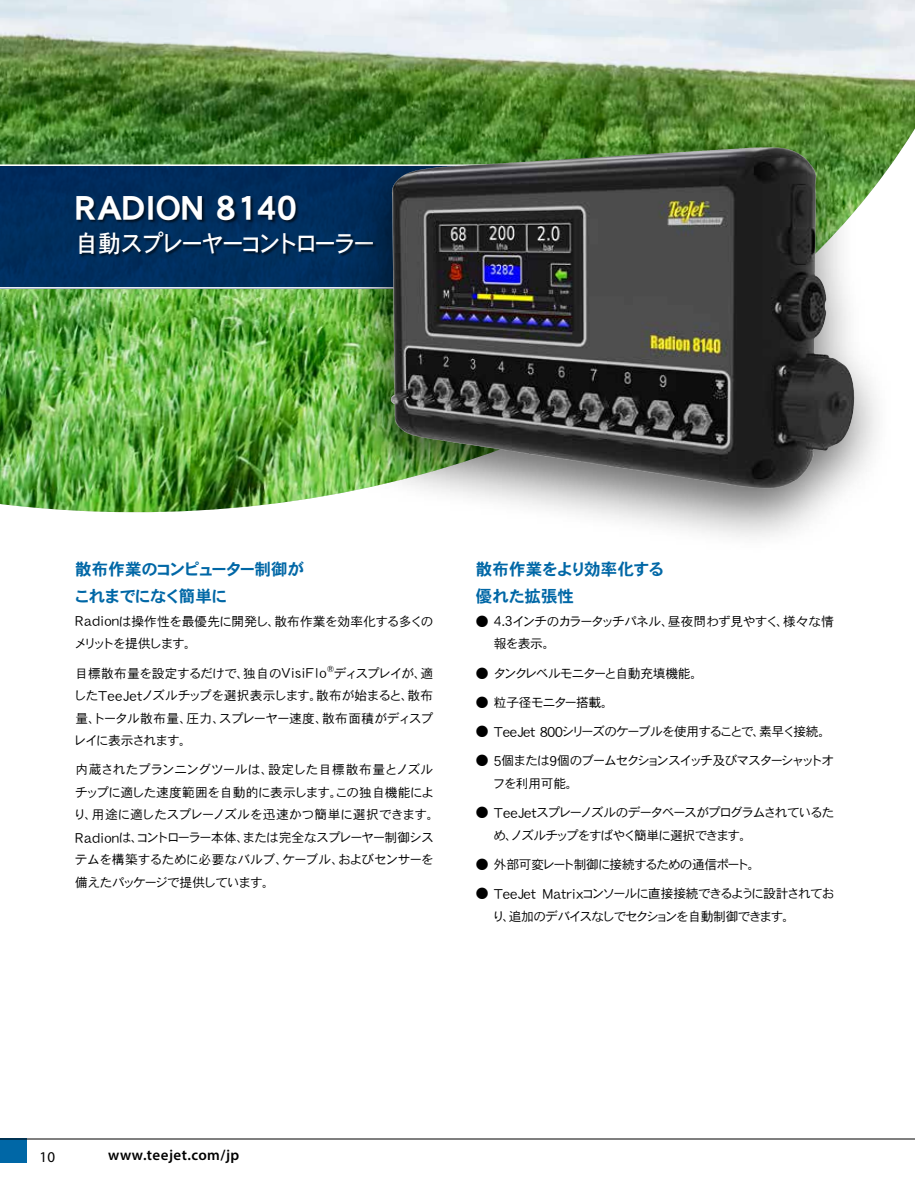
<style>
.page{position:relative;width:915px;height:1191px;background:#fff}
.page>*{position:absolute;margin:0;border:0;box-sizing:border-box;transform-origin:0 0}
.t1{font:36px "DFHS Gothic Std W9";color:#fff}
.t2{font:24px "DFHS Gothic Std W5";letter-spacing:-.135em;color:#fff;scale:.95 1}
.t3{font:16.5px/26.7px "DFHS Gothic Std W7";letter-spacing:-.085em;color:#0067a6}
.t4{font:16.5px/26.7px "DFHS Gothic Std W7";letter-spacing:-.005em;color:#0067a6}
.t5{font:600 15px "Myriad Pro";letter-spacing:.03em;color:#000}
.t6{font:15px "Myriad Pro";color:#000}
.t7{font:12.75px/22.5px "DFHS Gothic Std W3";letter-spacing:-.045em;color:#000}
.t8{font:12.75px/22.5px "DFHS Gothic Std W3";letter-spacing:-.07em;color:#000;text-align:justify}
.t9{font:12.75px/22.5px "DFHS Gothic Std W3";letter-spacing:-.11em;color:#000}
.t10{font:12.75px/22.5px "DFHS Gothic Std W3";letter-spacing:-.095em;color:#000}
.t11{font:12.75px/22.5px "DFHS Gothic Std W3";letter-spacing:-.04em;color:#000}
.t12{font:12.75px/22.5px "DFHS Gothic Std W3";letter-spacing:-.09em;color:#000}
.t13{font:12.75px/22.5px "DFHS Gothic Std W3";letter-spacing:-.05em;color:#000}
.s1{font-size:15.3px}
</style>
<div class="page">
<img style="left:0;top:0;width:914px;height:513px">
<svg style="left:0;top:164px;width:342px;height:125px;background:#0a3663"></svg>
<div style="left:77px;top:196px;width:300px;height:62px;background:#000;opacity:.6"></div>
<div style="left:342px;top:122px;width:550px;height:430px;background:#000;opacity:.6"></div>
<img style="left:396px;top:147px;width:372px;height:35px">
<div style="left:0;top:1139px;width:27px;height:24px;background:#0067a6"></div>
<hr style="left:0;top:1138px;width:914px;height:1px;background:#000">
<h1 class="t1" style="left:75px;top:187px;width:223px">RADION 8140</h1>
<h2 class="t2" style="left:75px;top:230px;width:317px">自動スプレーヤーコントローラー</h2>
<p class="t3" style="left:74px;top:556px;width:232px">散布作業のコンピューター制御がこれまでになく簡単に</p>
<p class="t11" style="left:74px;top:610px;width:360px"><span class="s1">Radion</span>は操作性を最優先に開発し、散布作業を効率化する多くのメリットを提供します。</p>
<p class="t8" style="left:74px;top:661px;width:361px">目標散布量を設定するだけで、独自の<span class="s1">VisiFlo</span><sup>®</sup>ディスプレイが、適した<span class="s1">TeeJet</span>ノズルチップを選択表示します。散布が始まると、散布量、トータル散布量、圧力、スプレーヤー速度、散布面積がディスプレイに表示されます。</p>
<p class="t7" style="left:74px;top:758px;width:367px">内蔵されたプランニングツールは、設定した目標散布量とノズルチップに適した速度範囲を自動的に表示します。この独自機能により、用途に適したスプレーノズルを迅速かつ簡単に選択できます。<span class="s1">Radion</span>は、コントローラー本体、または完全なスプレーヤー制御システムを構築するために必要なバルブ、ケーブル、およびセンサーを備えたパッケージで提供しています。</p>
<p class="t4" style="left:475px;top:556px;width:190px">散布作業をより効率化する優れた拡張性</p>
<p class="t13" style="left:493px;top:610px;width:341px;text-indent:-18px">● <span class="s1">4.3</span>インチのカラータッチパネル、昼夜問わず見やすく、様々な情報を表示。</p>
<p class="t8" style="left:475px;top:661px;width:229px">● タンクレベルモニターと自動充填機能。</p>
<p class="t8" style="left:475px;top:691px;width:139px">● 粒子径モニター搭載。</p>
<p class="t9" style="left:475px;top:720px;width:356px">● <span class="s1">TeeJet 800</span>シリーズのケーブルを使用することで、素早く接続。</p>
<p class="t12" style="left:493px;top:749px;width:343px;text-indent:-17px">● <span class="s1">5</span>個または<span class="s1">9</span>個のブームセクションスイッチ及びマスターシャットオフを利用可能。</p>
<p class="t9" style="left:493px;top:801px;width:342px;text-indent:-18px">● <span class="s1">TeeJet</span>スプレーノズルのデータベースがプログラムされているため、ノズルチップをすばやく簡単に選択できます。</p>
<p class="t8" style="left:475px;top:853px;width:286px">● 外部可変レート制御に接続するための通信ポート。</p>
<p class="t10" style="left:492px;top:882px;width:344px;text-indent:-16px">● <span class="s1">TeeJet Matrix</span>コンソールに直接接続できるように設計されており、追加のデバイスなしでセクションを自動制御できます。</p>
<p class="t6" style="left:39px;top:1147px;width:17px">10</p>
<p class="t5" style="left:108px;top:1145px;width:133px">www.teejet.com/jp</p>
</div>
